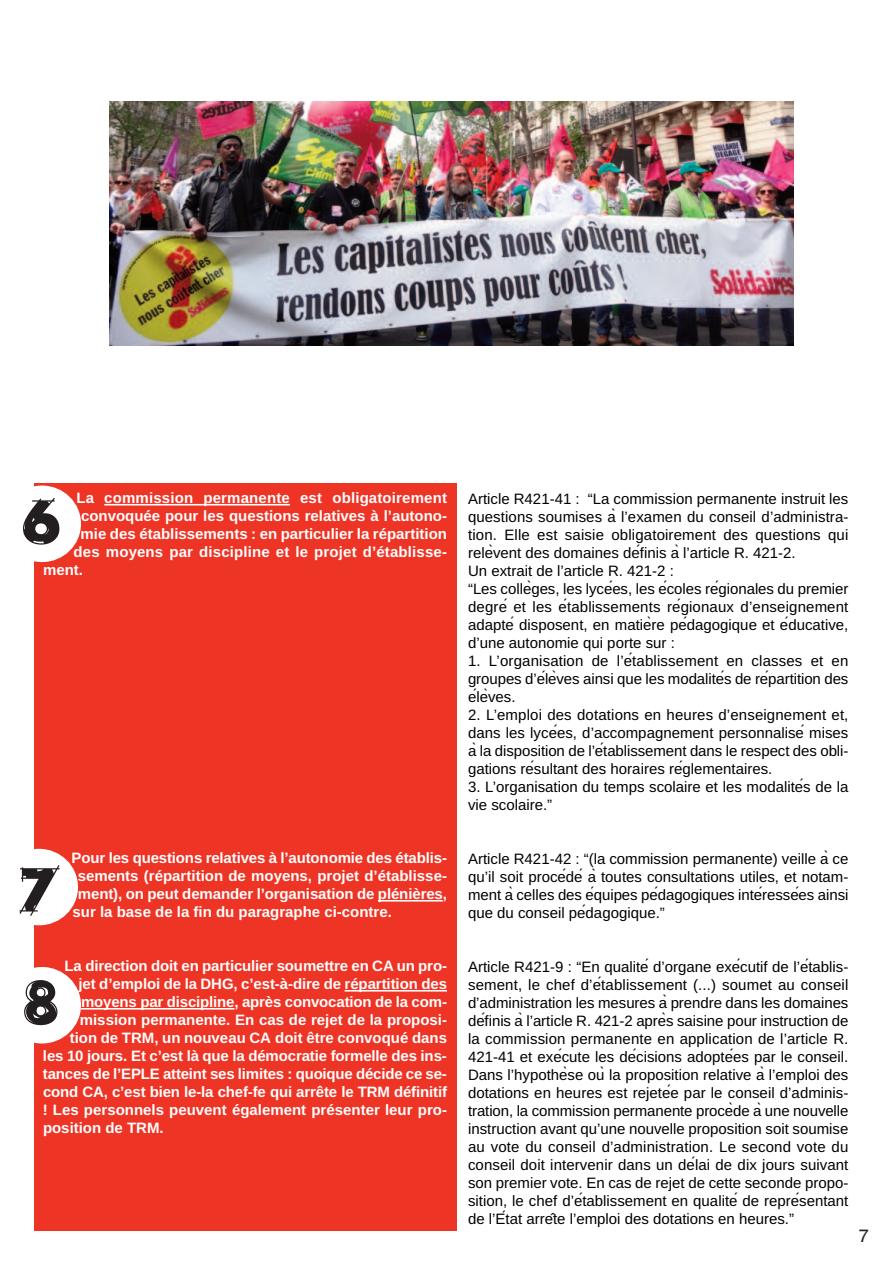
<style>
.page{position:relative;width:893px;height:1263px;background:#fff}
.page>*{position:absolute;margin:0;border:0;box-sizing:border-box;transform-origin:0 0}
.t1{font:60px "Rough Draft";color:#231f20}
.t2{font:18px "Helvetica";color:#231f20}
.t3{font:15px/18px "Liberation Sans";color:#000;text-align:justify}
.t4{font:700 15px "Liberation Sans";color:#fff}
</style>
<div class="page">
<div style="left:34px;top:483px;width:422px;height:747px;background:#ee3425"></div>
<hr style="left:104px;top:504px;width:186px;height:1px;background:#fff">
<hr style="left:378px;top:900px;width:65px;height:1px;background:#fff">
<hr style="left:345px;top:990px;width:102px;height:1px;background:#fff">
<hr style="left:81px;top:1008px;width:153px;height:1px;background:#fff">
<div style="left:3px;top:485px;width:78px;height:77px;background:#fff;border-radius:50%"></div>
<div style="left:3px;top:967px;width:78px;height:76px;background:#fff;border-radius:50%"></div>
<div style="left:0;top:849px;width:78px;height:76px;background:#fff;border-radius:50%"></div>
<img style="left:110px;top:101px;width:683px;height:245px">
<p class="t4" style="left:76px;top:489px;width:372px">La commission permanente est obligatoirement</p>
<p class="t4" style="left:81px;top:507px;width:368px">convoquée pour les questions relatives à l’autono-</p>
<p class="t4" style="left:81px;top:525px;width:368px">mie des établissements : en particulier la répartition</p>
<p class="t4" style="left:74px;top:543px;width:375px">des moyens par discipline et le projet d’établisse-</p>
<p class="t4" style="left:43px;top:561px;width:42px">ment.</p>
<h1 class="t1" style="left:22px;top:471px;width:40px">6</h1>
<p class="t4" style="left:72px;top:849px;width:377px">Pour les questions relatives à l’autonomie des établis-</p>
<p class="t4" style="left:78px;top:867px;width:371px">sements (répartition de moyens, projet d’établisse-</p>
<p class="t4" style="left:78px;top:885px;width:371px">ment), on peut demander l’organisation de plénières,</p>
<p class="t4" style="left:73px;top:903px;width:321px">sur la base de la fin du paragraphe ci-contre.</p>
<p class="t4" style="left:65px;top:957px;width:384px">La direction doit en particulier soumettre en CA un pro-</p>
<p class="t4" style="left:79px;top:975px;width:370px">jet d’emploi de la DHG, c’est-à-dire de répartition des</p>
<p class="t4" style="left:81px;top:993px;width:367px">moyens par discipline, après convocation de la com-</p>
<p class="t4" style="left:80px;top:1011px;width:369px">mission permanente. En cas de rejet de la proposi-</p>
<p class="t4" style="left:70px;top:1029px;width:379px">tion de TRM, un nouveau CA doit être convoqué dans</p>
<p class="t4" style="left:43px;top:1047px;width:405px">les 10 jours. Et c’est là que la démocratie formelle des ins-</p>
<p class="t4" style="left:43px;top:1065px;width:405px">tances de l’EPLE atteint ses limites : quoique décide ce se-</p>
<p class="t4" style="left:43px;top:1083px;width:405px">cond CA, c’est bien le-la chef-fe qui arrête le TRM définitif</p>
<p class="t4" style="left:43px;top:1101px;width:405px">! Les personnels peuvent également présenter leur pro-</p>
<p class="t4" style="left:43px;top:1119px;width:122px">position de TRM.</p>
<h1 class="t1" style="left:21px;top:839px;width:36px">7</h1>
<h1 class="t1" style="left:24px;top:951px;width:36px">8</h1>
<p class="t3" style="left:468px;top:490px;width:382px;text-align:left">Article R421-41 : “La commission permanente instruit les questions soumises àl’examen du conseil d’administra&shy;tion. Elle est saisie obligatoirement des questions qui relèvent des domaines définis àl’article R. 421-2.<br>Un extrait de l’article R. 421-2 :<br>“Les colleg̀ es, les lyceé s, les eć oles reǵ ionales du premier degré et les établissements régionaux d’enseignement adaptédisposent, en matière pédagogique et éducative, d’une autonomie qui porte sur :</p>
<p class="t3" style="left:468px;top:652px;width:382px">1. L’organisation de l’établissement en classes et en groupes d’eĺev̀ es ainsi que les modaliteś de reṕ artition des élèves.</p>
<p class="t3" style="left:468px;top:706px;width:382px">2. L’emploi des dotations en heures d’enseignement et, dans les lycées, d’accompagnement personnalisémises àla disposition de l’et́ablissement dans le respect des obli&shy;gations résultant des horaires réglementaires.</p>
<p class="t3" style="left:468px;top:778px;width:382px">3. L’organisation du temps scolaire et les modalités de la vie scolaire.”</p>
<p class="t3" style="left:468px;top:850px;width:382px">Article R421-42 : “(la commission permanente) veille àce qu’il soit procédéàtoutes consultations utiles, et notam&shy;ment àcelles des eq́ uipes ped́ agogiques inteŕesseé s ainsi que du conseil pédagogique.”</p>
<p class="t3" style="left:468px;top:958px;width:382px">Article R421-9 : “En qualitéd’organe exécutif de l’établis&shy;sement, le chef d’établissement (...) soumet au conseil d’administration les mesures àprendre dans les domaines def́inis àl’article R. 421-2 apres̀ saisine pour instruction de la commission permanente en application de l’article R.<br>421-41 et exécute les décisions adoptées par le conseil.<br>Dans l’hypothèse oùla proposition relative àl’emploi des dotations en heures est rejetée par le conseil d’adminis&shy;tration, la commission permanente proced̀ e àune nouvelle instruction avant qu’une nouvelle proposition soit soumise au vote du conseil d’administration. Le second vote du conseil doit intervenir dans un délai de dix jours suivant son premier vote. En cas de rejet de cette seconde propo&shy;sition, le chef d’établissement en qualitéde représentant de l’État arrête l’emploi des dotations en heures.”</p>
<p class="t2" style="left:859px;top:1226px;width:12px">7</p>
</div>
